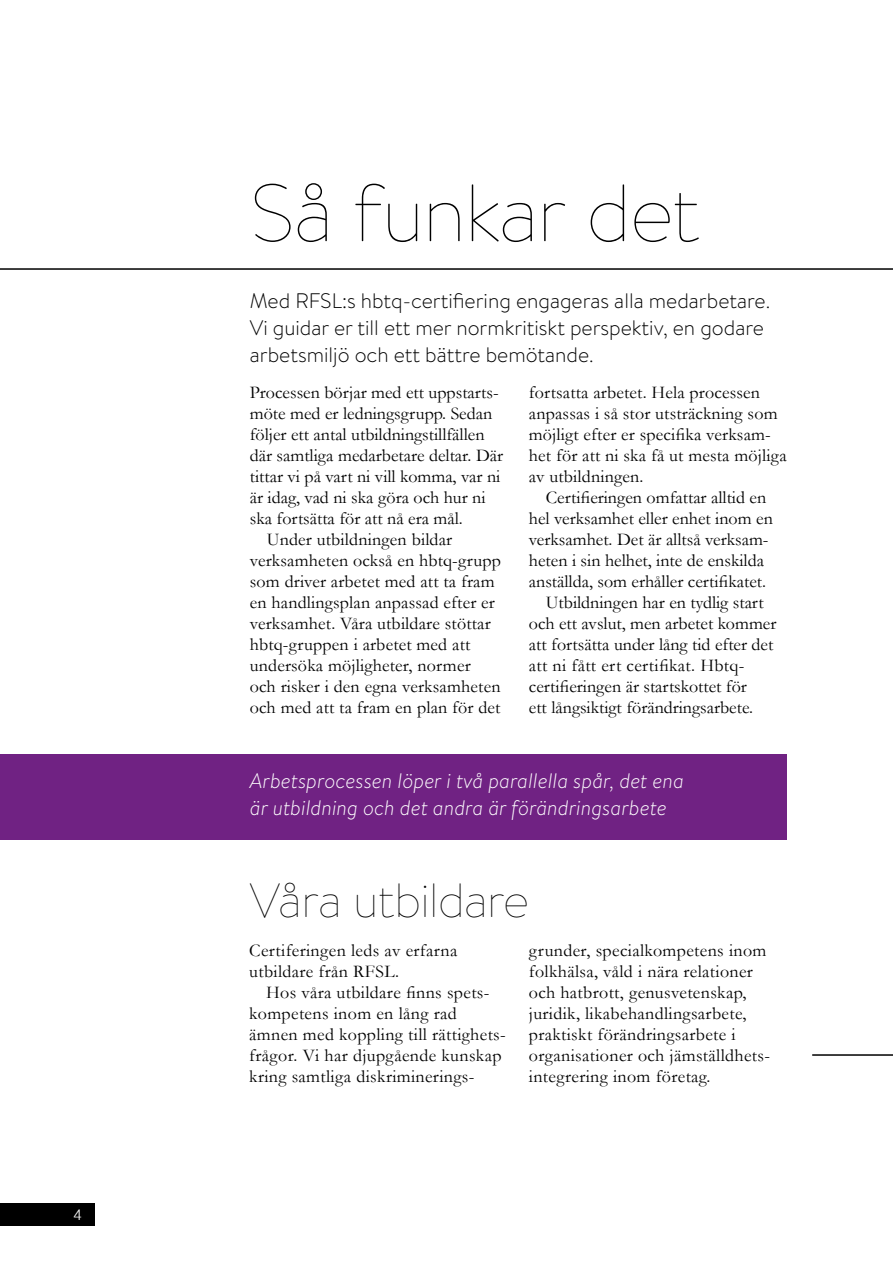
<style>
.page{position:relative;width:893px;height:1263px;background:#fff}
.page>*{position:absolute;margin:0;border:0;box-sizing:border-box;transform-origin:0 0}
.t1{font:100 81px "Brandon Text";letter-spacing:-.02em;color:#000}
.t2{font:100 48px "Brandon Text";letter-spacing:-.015em;color:#000}
.t3{font:300 21px/27px "Brandon Text";color:#000}
.t4{font:italic 300 21px/27px "Brandon Text";color:#fff}
.t5{font:18px/21px "Garamond";letter-spacing:.01em;color:#000}
.t6{font:300 15px "Helvetica";color:#fff}
</style>
<div class="page">
<div style="left:0;top:1203px;width:95px;height:23px;background:#000"></div>
<hr style="left:812px;top:1054px;width:81px;height:2px;background:#000">
<hr style="left:0;top:268px;width:893px;height:2px;background:#000">
<div style="left:0;top:754px;width:786px;height:85px;background:#702283"></div>
<p class="t6" style="left:74px;top:1202px;width:10px">4</p>
<h1 class="t1" style="left:250px;top:158px;width:451px">Så funkar det</h1>
<p class="t3" style="left:250px;top:286px;width:522px">Med RFSL:s hbtq-certifiering engageras alla medarbetare.<br>Vi guidar er till ett mer normkritiskt perspektiv, en godare arbetsmiljö och ett bättre bemötande.</p>
<p class="t5" style="left:250px;top:382px;width:250px">Processen börjar med ett uppstarts-</p>
<p class="t5" style="left:250px;top:403px;width:244px">möte med er ledningsgrupp. Sedan</p>
<p class="t5" style="left:250px;top:424px;width:236px">följer ett antal utbildningstillfällen</p>
<p class="t5" style="left:250px;top:445px;width:255px">där samtliga medarbetare deltar. Där</p>
<p class="t5" style="left:250px;top:466px;width:252px">tittar vi på vart ni vill komma, var ni</p>
<p class="t5" style="left:250px;top:487px;width:237px">är idag, vad ni ska göra och hur ni</p>
<p class="t5" style="left:250px;top:508px;width:214px">ska fortsätta för att nå era mål.</p>
<p class="t5" style="left:267px;top:529px;width:187px">Under utbildningen bildar</p>
<p class="t5" style="left:250px;top:550px;width:253px">verksamheten också en hbtq-grupp</p>
<p class="t5" style="left:250px;top:571px;width:246px">som driver arbetet med att ta fram</p>
<p class="t5" style="left:250px;top:592px;width:247px">en handlingsplan anpassad efter er</p>
<p class="t5" style="left:250px;top:613px;width:242px">verksamhet. Våra utbildare stöttar</p>
<p class="t5" style="left:250px;top:634px;width:222px">hbtq-gruppen i arbetet med att</p>
<p class="t5" style="left:250px;top:655px;width:222px">undersöka möjligheter, normer</p>
<p class="t5" style="left:250px;top:676px;width:252px">och risker i den egna verksamheten</p>
<p class="t5" style="left:250px;top:697px;width:252px">och med att ta fram en plan för det</p>
<p class="t5" style="left:529px;top:382px;width:259px">fortsatta arbetet. Hela processen anpassas i så stor utsträckning som möjligt efter er specifika verksam&shy;het för att ni ska få ut mesta möjliga av utbildningen.</p>
<p class="t5" style="left:546px;top:487px;width:222px">Certifieringen omfattar alltid en</p>
<p class="t5" style="left:529px;top:508px;width:245px">hel verksamhet eller enhet inom en</p>
<p class="t5" style="left:529px;top:529px;width:241px">verksamhet. Det är alltså verksam-</p>
<p class="t5" style="left:529px;top:550px;width:237px">heten i sin helhet, inte de enskilda</p>
<p class="t5" style="left:529px;top:571px;width:239px">anställda, som erhåller certifikatet.</p>
<p class="t5" style="left:546px;top:592px;width:219px">Utbildningen har en tydlig start</p>
<p class="t5" style="left:529px;top:613px;width:249px">och ett avslut, men arbetet kommer</p>
<p class="t5" style="left:529px;top:634px;width:246px">att fortsätta under lång tid efter det</p>
<p class="t5" style="left:529px;top:655px;width:217px">att ni fått ert certifikat. Hbtq-</p>
<p class="t5" style="left:529px;top:676px;width:220px">certifieringen är startskottet för</p>
<p class="t5" style="left:529px;top:697px;width:226px">ett långsiktigt förändringsarbete.</p>
<p class="t4" style="left:250px;top:766px;width:436px">Arbetsprocessen löper i två parallella spår, det ena är utbildning och det andra är förändringsarbete</p>
<h2 class="t2" style="left:250px;top:867px;width:281px">Våra utbildare</h2>
<p class="t5" style="left:249px;top:939px;width:210px">Certiferingen leds av erfarna utbildare från RFSL.</p>
<p class="t5" style="left:249px;top:981px;width:258px;text-indent:17px">Hos våra utbildare finns spets&shy;kompetens inom en lång rad ämnen med koppling till rättighets&shy;frågor. Vi har djupgående kunskap kring samtliga diskriminerings-</p>
<p class="t5" style="left:529px;top:939px;width:241px">grunder, specialkompetens inom folkhälsa, våld i nära relationer och hatbrott, genusvetenskap, juridik, likabehandlingsarbete, praktiskt förändringsarbete i organisationer och jämställdhets&shy;integrering inom företag.</p>
</div>
